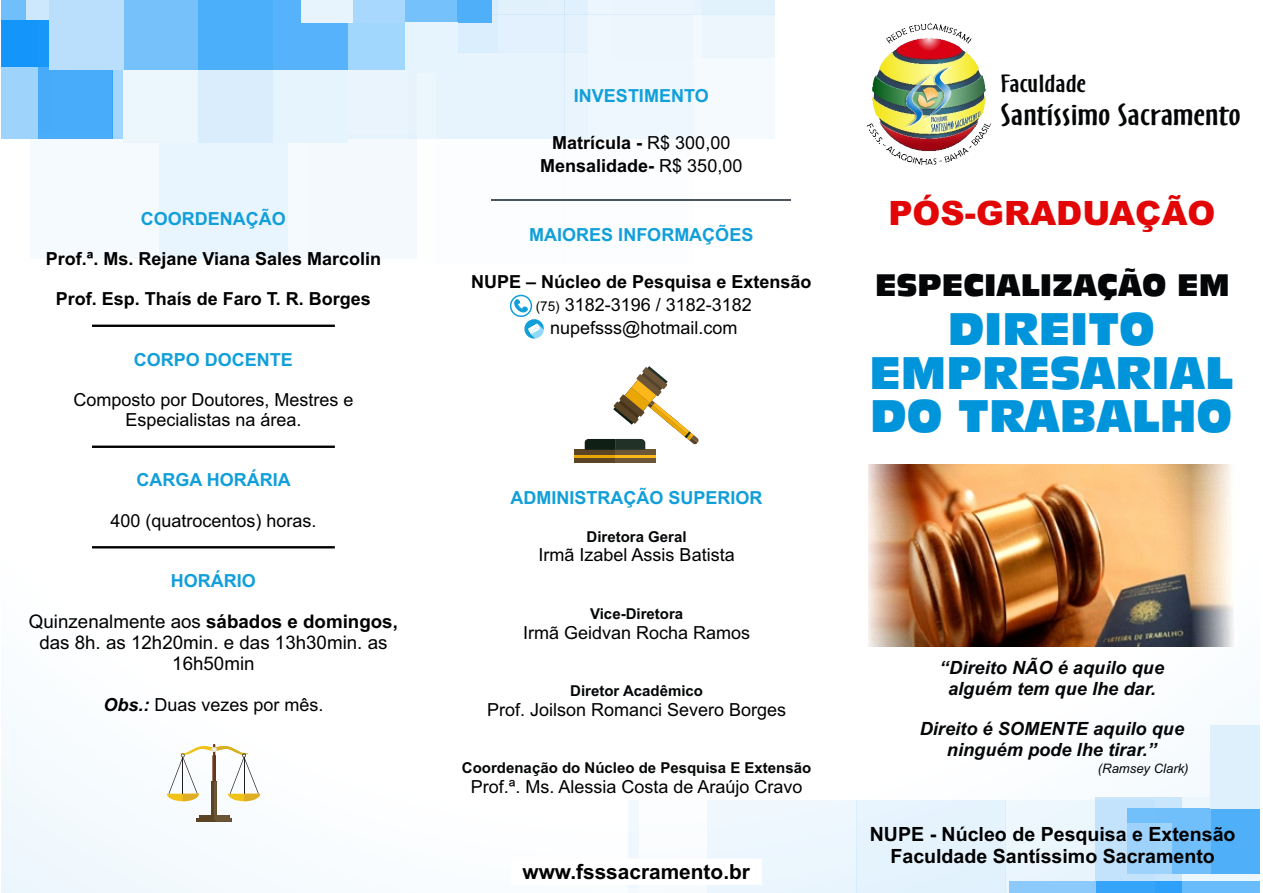
<style>
.page{position:relative;width:1263px;height:893px;background:#fff}
.page>*{position:absolute;margin:0;border:0;box-sizing:border-box;transform-origin:0 0}
.t1{font:42.9px/43.7px "Incised 901 BT Compact";color:#0095da;text-align:center}
.t2{font:900 33.6px "Arial";color:#e20606}
.t3{font:29.25px "Incised 901 BT Compact";color:#040607}
.t4{font:28.05px "Oz Handicraft BT";color:#040607;scale:1.52 1}
.t5{font:23.1px "Oz Handicraft BT";color:#040607;scale:1.52 1}
.t6{font:700 20.85px "Arial";color:#000}
.t7{font:700 19.65px/21.9px "Arial";color:#000;text-align:center}
.t8{font:18.75px/21px "Arial";color:#000;text-align:center}
.t9{font:italic 700 18.3px/20.4px "Arial";color:#040607;text-align:center}
.t10{font:18px/23.1px "Arial";color:#000;text-align:center}
.t11{font:700 18px/23.1px "Arial";color:#000;text-align:center}
.t12{font:700 18px "Arial";color:#119fda}
.t13{font:700 15px "Arial";color:#040607}
.t14{font:italic 13.05px "Arial";color:#040607}
.s1{font-weight:700}
.s2{font-weight:700;font-style:italic}
.s3{font-weight:400}
.s4{font-size:13.5px}
</style>
<div class="page">
<div style="left:288px;top:134px;width:129px;height:125px;background:#f5fafe"></div>
<div style="left:159px;top:134px;width:129px;height:125px;background:#e9f5fe"></div>
<div style="left:30px;top:134px;width:129px;height:125px;background:#f5fafe"></div>
<div style="left:436px;top:139px;width:128px;height:125px;background:#fbfdfe"></div>
<div style="left:307px;top:139px;width:129px;height:125px;background:#f4f9fd"></div>
<div style="left:693px;top:14px;width:82px;height:125px;background:#f5fafe"></div>
<div style="left:564px;top:14px;width:129px;height:125px;background:#eef7fe"></div>
<div style="left:436px;top:14px;width:128px;height:125px;background:#4baff9;opacity:.1"></div>
<div style="left:307px;top:14px;width:129px;height:125px;background:#e9f4fc"></div>
<div style="left:564px;top:0;width:129px;height:14px;background:#ebf6fe"></div>
<div style="left:436px;top:0;width:128px;height:14px;background:#e0f1fc"></div>
<div style="left:613px;top:0;width:89px;height:58px;background:#e8f4fd"></div>
<div style="left:702px;top:0;width:73px;height:58px;background:#edf6fd"></div>
<div style="left:113px;top:67px;width:74px;height:72px;background:#a3d6fd"></div>
<div style="left:38px;top:67px;width:75px;height:72px;background:#48acfa"></div>
<div style="left:1px;top:67px;width:37px;height:72px;background:#9ed3fb"></div>
<div style="left:38px;top:0;width:75px;height:67px;background:#1897f9"></div>
<div style="left:1px;top:0;width:37px;height:67px;background:#1395f9"></div>
<div style="left:1px;top:0;width:26px;height:19px;background:#70bffb"></div>
<div style="left:27px;top:0;width:52px;height:19px;background:#cde8fd"></div>
<div style="left:273px;top:70px;width:75px;height:72px;background:#e6f4fd"></div>
<div style="left:198px;top:70px;width:75px;height:72px;background:#daedfd"></div>
<div style="left:124px;top:70px;width:74px;height:72px;background:#ebf6fd"></div>
<div style="left:348px;top:0;width:75px;height:70px;background:#a1d6fd"></div>
<div style="left:273px;top:0;width:75px;height:70px;background:#56b3fb"></div>
<div style="left:198px;top:0;width:75px;height:70px;background:#4baff9"></div>
<div style="left:124px;top:0;width:74px;height:70px;background:#77c1fb"></div>
<div style="left:49px;top:0;width:75px;height:70px;background:#badffd"></div>
<div style="left:301px;top:0;width:52px;height:23px;background:#e8f4fd"></div>
<div style="left:353px;top:0;width:52px;height:23px;background:#a8d8fd"></div>
<div style="left:405px;top:0;width:52px;height:23px;background:#74c1fb"></div>
<div style="left:457px;top:0;width:34px;height:23px;background:#50aff9"></div>
<div style="left:405px;top:23px;width:52px;height:50px;background:#e6f4fd"></div>
<div style="left:1181px;top:881px;width:78px;height:12px;background:#69bcfb"></div>
<div style="left:1095px;top:881px;width:86px;height:12px;background:#2da1f9"></div>
<div style="left:1181px;top:797px;width:78px;height:84px;background:#ebf6fd"></div>
<div style="left:1095px;top:797px;width:86px;height:84px;background:#cae6fd"></div>
<div style="left:1210px;top:809px;width:49px;height:65px;background:#50aff9"></div>
<div style="left:1127px;top:809px;width:83px;height:65px;background:#70bffb"></div>
<div style="left:1210px;top:725px;width:49px;height:84px;background:#dff0fd"></div>
<div style="left:1127px;top:823px;width:44px;height:51px;background:#9ed3fb"></div>
<div style="left:628px;top:800px;width:79px;height:93px;background:#fafcfe"></div>
<div style="left:707px;top:800px;width:149px;height:93px;background:#edf7fe"></div>
<div style="left:856px;top:800px;width:150px;height:93px;background:#e5f3fd"></div>
<div style="left:1006px;top:800px;width:149px;height:93px;background:#8ccafb;opacity:.1"></div>
<div style="left:628px;top:888px;width:10px;height:5px;background:#f3f8fd"></div>
<div style="left:628px;top:800px;width:10px;height:88px;background:#f1f9fd"></div>
<svg style="left:628px;top:859px;width:134px;height:26px"></svg>
<svg style="left:510px;top:295px;width:22px;height:22px"></svg>
<img style="left:866px;top:23px;width:125px;height:142px">
<svg style="left:92px;top:324px;width:243px;height:3px"></svg>
<svg style="left:92px;top:445px;width:243px;height:3px"></svg>
<svg style="left:92px;top:546px;width:243px;height:3px"></svg>
<hr style="left:491px;top:200px;width:300px;height:1px;background:#4b545d">
<img style="left:869px;top:464px;width:365px;height:183px">
<div style="left:615px;top:450px;width:40px;height:13px;background:#6d5638"></div>
<div style="left:575px;top:450px;width:40px;height:13px;background:#5b4426"></div>
<hr style="left:575px;top:455px;width:40px;height:3px;background:#e9a707">
<hr style="left:615px;top:455px;width:40px;height:3px;background:#fbb818">
<svg style="left:584px;top:366px;width:115px;height:84px"></svg>
<svg style="left:167px;top:744px;width:93px;height:78px"></svg>
<svg style="left:513px;top:298px;width:31px;height:41px"></svg>
<p class="t12" style="left:141px;top:212px;width:146px">COORDENAÇÃO</p>
<p class="t11" style="left:46px;top:249px;width:337px">Prof.ª. Ms. Rejane Viana Sales Marcolin</p>
<p class="t11" style="left:56px;top:289px;width:317px">Prof. Esp. Thaís de Faro T. R. Borges</p>
<p class="t12" style="left:134px;top:353px;width:161px">CORPO DOCENTE</p>
<p class="t10" style="left:73px;top:391px;width:282px;line-height:20.1px">Composto por Doutores, Mestres e<br>Especialistas na área.</p>
<p class="t12" style="left:137px;top:473px;width:156px">CARGA HORÁRIA</p>
<p class="t10" style="left:110px;top:510px;width:208px">400 (quatrocentos) horas.</p>
<p class="t12" style="left:171px;top:574px;width:86px">HORÁRIO</p>
<p class="t8" style="left:29px;top:612px;width:370px">Quinzenalmente aos <span class="s1">sábados e domingos, </span>das 8h. as 12h20min. e das 13h30min. as<br>16h50min</p>
<p class="t10" style="left:103px;top:695px;width:222px"><span class="s2">Obs.:</span> Duas vezes por mês.</p>
<p class="t12" style="left:574px;top:89px;width:136px">INVESTIMENTO</p>
<p class="t11" style="left:540px;top:132px;width:204px">Matrícula - <span class="s3">R$ 300,00<br></span>Mensalidade- <span class="s3">R$ 350,00</span></p>
<p class="t12" style="left:529px;top:228px;width:226px">MAIORES INFORMAÇÕES</p>
<p class="t10" style="left:471px;top:271px;width:342px"><span class="s1">NUPE – Núcleo de Pesquisa e Extensão </span><span class="s4">(75)</span> 3182-3196 / 3182-3182 nupefsss@hotmail.com</p>
<p class="t12" style="left:511px;top:491px;width:253px">ADMINISTRAÇÃO SUPERIOR</p>
<p class="t13" style="left:587px;top:531px;width:102px">Diretora Geral</p>
<p class="t10" style="left:539px;top:545px;width:198px">Irmã Izabel Assis Batista</p>
<p class="t13" style="left:590px;top:608px;width:95px">Vice-Diretora</p>
<p class="t10" style="left:523px;top:622px;width:229px">Irmã Geidvan Rocha Ramos</p>
<p class="t13" style="left:570px;top:685px;width:134px">Diretor Acadêmico</p>
<p class="t10" style="left:487px;top:699px;width:301px">Prof. Joilson Romanci Severo Borges</p>
<p class="t13" style="left:462px;top:762px;width:351px">Coordenação do Núcleo de Pesquisa E Extensão</p>
<p class="t10" style="left:471px;top:776px;width:333px">Prof.ª. Ms. Alessia Costa de Araújo Cravo</p>
<p class="t6" style="left:522px;top:864px;width:229px">www.fsssacramento.br</p>
<p class="t5" style="left:1001px;top:75px;width:57px">Faculdade</p>
<h3 class="t4" style="left:1001px;top:103px;width:159px">Santíssimo Sacramento</h3>
<h2 class="t2" style="left:888px;top:201px;width:329px">PÓS-GRADUAÇÃO</h2>
<h3 class="t3" style="left:875px;top:273px;width:356px">ESPECIALIZAÇÃO EM</h3>
<h1 class="t1" style="left:869px;top:312px;width:365px">DIREITO<br>EMPRESARIAL<br>DO TRABALHO</h1>
<p class="t9" style="left:940px;top:659px;width:226px">‘‘Direito NÃO é aquilo que alguém tem que lhe dar.</p>
<p class="t9" style="left:920px;top:720px;width:266px">Direito é SOMENTE aquilo que ninguém pode lhe tirar.’’</p>
<p class="t14" style="left:1098px;top:763px;width:92px">(Ramsey Clark)</p>
<p class="t7" style="left:870px;top:825px;width:367px">NUPE - Núcleo de Pesquisa e Extensão<br>Faculdade Santíssimo Sacramento</p>
</div>
